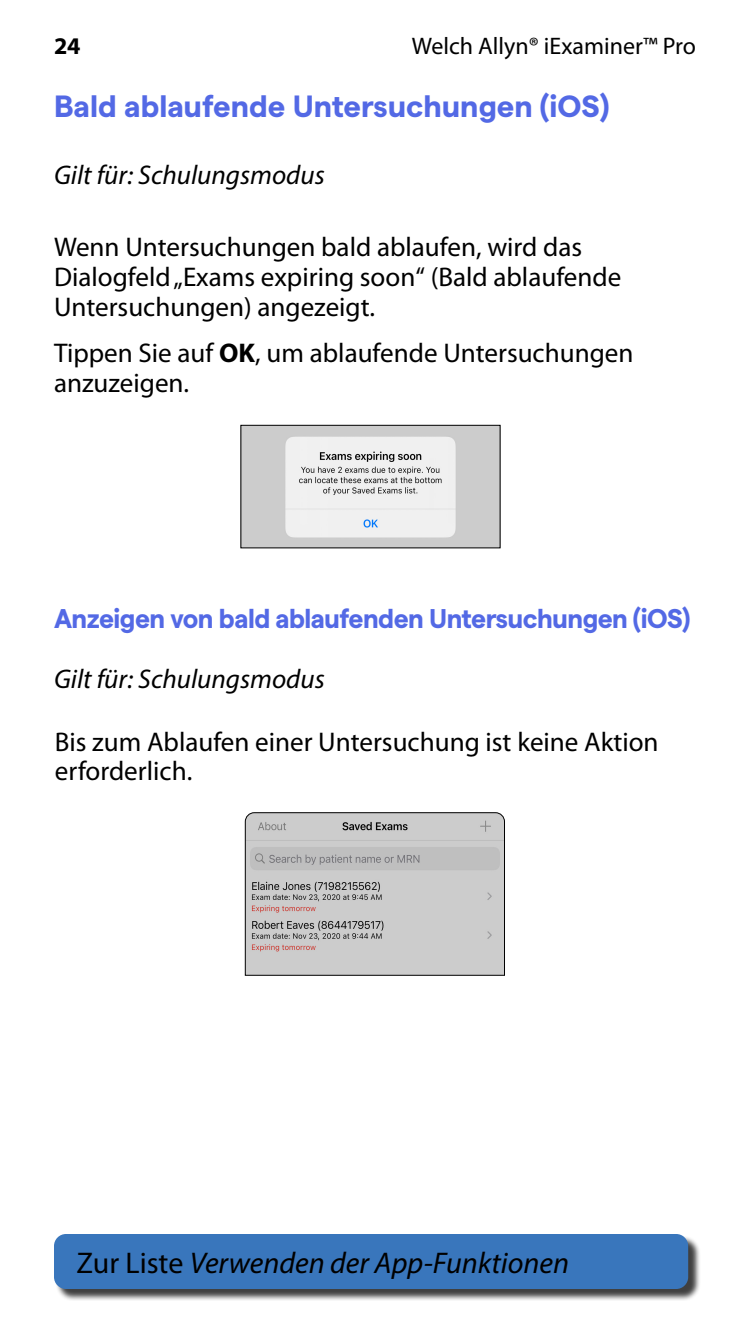
<style>
.page{position:relative;width:750px;height:1334px;background:#fff}
.page>*{position:absolute;margin:0;border:0;box-sizing:border-box;transform-origin:0 0}
.t1{font:700 30.7px "Matter";color:#5369e5}
.t2{font:italic 30px "Myriad Pro";color:#000}
.t3{font:27.1px/29.8px "Myriad Pro";color:#000}
.t4{font:700 27.1px "Matter";letter-spacing:-.02em;color:#5369e5}
.t5{font:italic 27.1px "Myriad Pro";color:#000}
.t6{font:24px "Myriad Pro";color:#000}
.t7{font:700 24px "Myriad Pro";color:#000}
.s1{font-weight:700}
.s2{font-style:normal}
</style>
<div class="page">
<div style="left:56px;top:1236px;width:645px;height:65px;background:#000;opacity:.75"></div>
<div style="left:54px;top:1234px;width:634px;height:55px;background:#3976bc;border-radius:12px"></div>
<svg style="left:240px;top:424px;width:261px;height:125px"></svg>
<svg style="left:244px;top:812px;width:261px;height:164px;background:#c0bfbf"></svg>
<p class="t7" style="left:54px;top:30px;width:28px">24</p>
<p class="t6" style="left:412px;top:31px;width:286px">Welch Allyn® iExaminer™ Pro</p>
<p class="t1" style="left:54px;top:83px;width:557px">Bald ablaufende Untersuchungen (iOS)</p>
<p class="t5" style="left:54px;top:158px;width:272px">Gilt für: Schulungsmodus</p>
<p class="t3" style="left:54px;top:232px;width:569px">Wenn Untersuchungen bald ablaufen, wird das<br>Dialogfeld „Exams expiring soon“ (Bald ablaufende<br>Untersuchungen) angezeigt.</p>
<p class="t3" style="left:54px;top:338px;width:581px">Tippen Sie auf <span class="s1">OK</span>, um ablaufende Untersuchungen anzuzeigen.</p>
<p class="t4" style="left:54px;top:598px;width:638px">Anzeigen von bald ablaufenden Untersuchungen (iOS)</p>
<p class="t5" style="left:54px;top:662px;width:272px">Gilt für: Schulungsmodus</p>
<p class="t3" style="left:55px;top:726px;width:605px">Bis zum Ablaufen einer Untersuchung ist keine Aktion erforderlich.</p>
<p class="t2" style="left:76px;top:1244px;width:494px"><span class="s2">Zur Liste</span> Verwenden der App-Funktionen</p>
</div>
